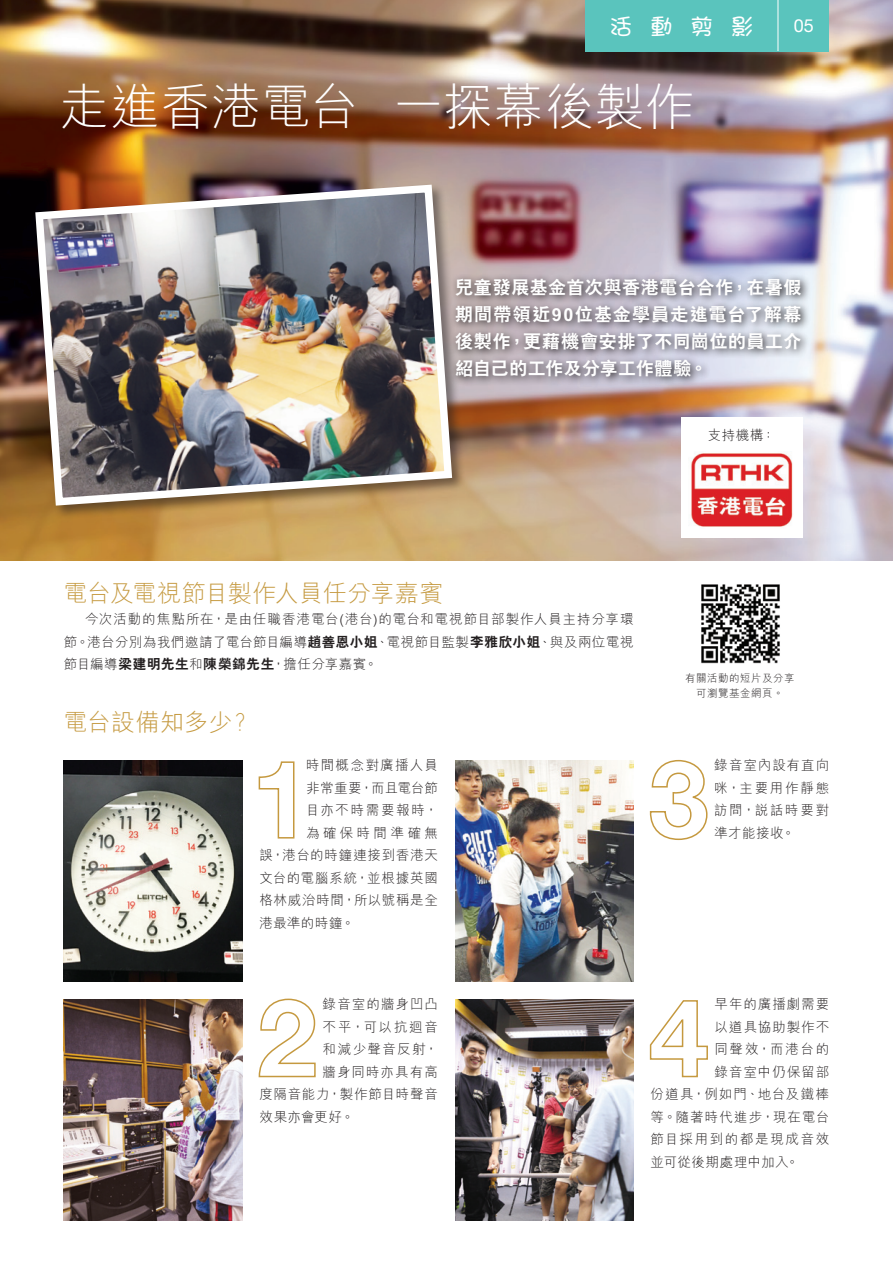
<style>
.page{position:relative;width:893px;height:1263px;background:#fff}
.page>*{position:absolute;margin:0;border:0;box-sizing:border-box;transform-origin:0 0}
.t1{font:300 49.5px "M Hei HK";letter-spacing:.015em;color:#fff}
.t2{font:300 24px "M Hei HK";letter-spacing:-.025em;color:#c5993f}
.t3{font:300 24px "M Hei HK";letter-spacing:.005em;color:#c5993f}
.t4{font:500 22.5px "M Young HK";color:#fff}
.t5{font:800 18px/27px "C Hei 2 HK";letter-spacing:.04em;color:#fff;text-align:justify}
.t6{font:18px "Helvetica Neue";color:#fff}
.t7{font:300 13.5px/22.5px "M Hei HK";letter-spacing:.065em;color:#231f20;text-align:justify}
.t8{font:300 13.5px "M Hei HK";letter-spacing:.045em;color:#231f20}
.t9{font:300 13.5px "M Hei HK";letter-spacing:.085em;color:#231f20}
.t10{font:300 13.5px "M Hei HK";letter-spacing:.12em;color:#231f20}
.t11{font:300 13.5px "M Hei HK";letter-spacing:.04em;color:#231f20}
.t12{font:300 13.5px "M Hei HK";letter-spacing:.005em;color:#231f20}
.t13{font:300 13.5px "M Hei HK";letter-spacing:.1em;color:#231f20}
.t14{font:300 13.5px "M Hei HK";letter-spacing:.125em;color:#231f20}
.t15{font:300 13.5px "M Hei HK";letter-spacing:.255em;color:#231f20}
.t16{font:300 13.5px "M Hei HK";letter-spacing:.11em;color:#231f20}
.t17{font:300 10.5px "M Hei HK";letter-spacing:.05em;color:#231f20}
.s1{font-family:"C Hei 2 HK";font-weight:800}
</style>
<div class="page">
<img style="left:0;top:0;width:893px;height:560px">
<div style="left:585px;top:0;width:244px;height:51px;background:#5ac4bd"></div>
<hr style="left:778px;top:0;width:1px;height:51px;background:#fff">
<img style="left:64px;top:761px;width:178px;height:221px">
<svg style="left:258px;top:761px;width:37px;height:78px"></svg>
<img style="left:455px;top:761px;width:179px;height:221px">
<img style="left:64px;top:999px;width:178px;height:221px">
<img style="left:455px;top:999px;width:179px;height:221px">
<svg style="left:649px;top:1000px;width:59px;height:78px"></svg>
<svg style="left:258px;top:998px;width:58px;height:80px"></svg>
<img style="left:701px;top:584px;width:79px;height:80px">
<div style="left:34px;top:183px;width:432px;height:336px;background:#231f20;opacity:.5"></div>
<img style="left:31px;top:181px;width:425px;height:329px">
<div style="left:450px;top:273px;width:361px;height:114px;background:#231f20;opacity:.9"></div>
<div style="left:681px;top:417px;width:121px;height:120px;background:#fff"></div>
<img style="left:691px;top:453px;width:102px;height:74px">
<svg style="left:649px;top:759px;width:59px;height:82px"></svg>
<p class="t4" style="left:610px;top:11px;width:145px">活動剪影</p>
<p class="t6" style="left:794px;top:15px;width:22px">05</p>
<p class="t1" style="left:60px;top:72px;width:636px">走進香港電台 一探幕後製作</p>
<p class="t5" style="left:455px;top:274px;width:348px">兒童發展基金首次與香港電台合作，在暑假期間帶領近90位基金學員走進電台了解幕後製作，更藉機會安排了不同崗位的員工介紹自己的工作及分享工作體驗。</p>
<p class="t7" style="left:708px;top:423px;width:69px">支持機構：</p>
<p class="t2" style="left:64px;top:576px;width:381px">電台及電視節目製作人員任分享嘉賓</p>
<p class="t7" style="left:64px;top:608px;width:571px;text-indent:21px">今次活動的焦點所在，是由任職香港電台(港台)的電台和電視節目部製作人員主持分享環節。港台分別為我們邀請了電台節目編導<span class="s1">趙善恩小姐</span>、電視節目監製<span class="s1">李雅欣小姐</span>、與及兩位電視節目編導<span class="s1">梁建明先生</span>和<span class="s1">陳榮錦先生</span>，擔任分享嘉賓。</p>
<p class="t3" style="left:64px;top:705px;width:190px">電台設備知多少？</p>
<p class="t13" style="left:306px;top:756px;width:133px">時間概念對廣播人員</p>
<p class="t12" style="left:306px;top:778px;width:133px">非常重要，而且電台節</p>
<p class="t14" style="left:306px;top:801px;width:133px">目亦不時需要報時，</p>
<p class="t15" style="left:306px;top:823px;width:133px">為確保時間準確無</p>
<p class="t7" style="left:259px;top:843px;width:180px">誤，港台的時鐘連接到香港天</p>
<p class="t7" style="left:259px;top:866px;width:180px">文台的電腦系統，並根據英國</p>
<p class="t8" style="left:259px;top:891px;width:180px">格林威治時間，所以號稱是全</p>
<p class="t7" style="left:259px;top:911px;width:97px">港最準的時鐘。</p>
<p class="t17" style="left:685px;top:671px;width:111px">有關活動的短片及分享</p>
<p class="t17" style="left:696px;top:686px;width:89px">可瀏覽基金網頁。</p>
<p class="t7" style="left:714px;top:753px;width:117px">錄音室內設有直向咪，主要用作靜態訪問，說話時要對準才能接收。</p>
<p class="t7" style="left:323px;top:992px;width:117px">錄音室的牆身凹凸</p>
<p class="t7" style="left:323px;top:1015px;width:117px">不平，可以抗迴音</p>
<p class="t16" style="left:323px;top:1039px;width:117px">和減少聲音反射，</p>
<p class="t7" style="left:323px;top:1060px;width:117px">牆身同時亦具有高</p>
<p class="t7" style="left:259px;top:1082px;width:180px">度隔音能力，製作節目時聲音</p>
<p class="t7" style="left:259px;top:1105px;width:96px">效果亦會更好。</p>
<p class="t7" style="left:714px;top:992px;width:116px">早年的廣播劇需要</p>
<p class="t7" style="left:714px;top:1015px;width:116px">以道具協助製作不</p>
<p class="t7" style="left:714px;top:1037px;width:116px">同聲效，而港台的</p>
<p class="t7" style="left:714px;top:1060px;width:116px">錄音室中仍保留部</p>
<p class="t9" style="left:651px;top:1084px;width:180px">份道具，例如門、地台及鐵棒</p>
<p class="t7" style="left:651px;top:1105px;width:180px">等。隨著時代進步，現在電台</p>
<p class="t10" style="left:651px;top:1129px;width:180px">節目採用到的都是現成音效</p>
<p class="t11" style="left:651px;top:1152px;width:150px">並可從後期處理中加入。</p>
</div>
